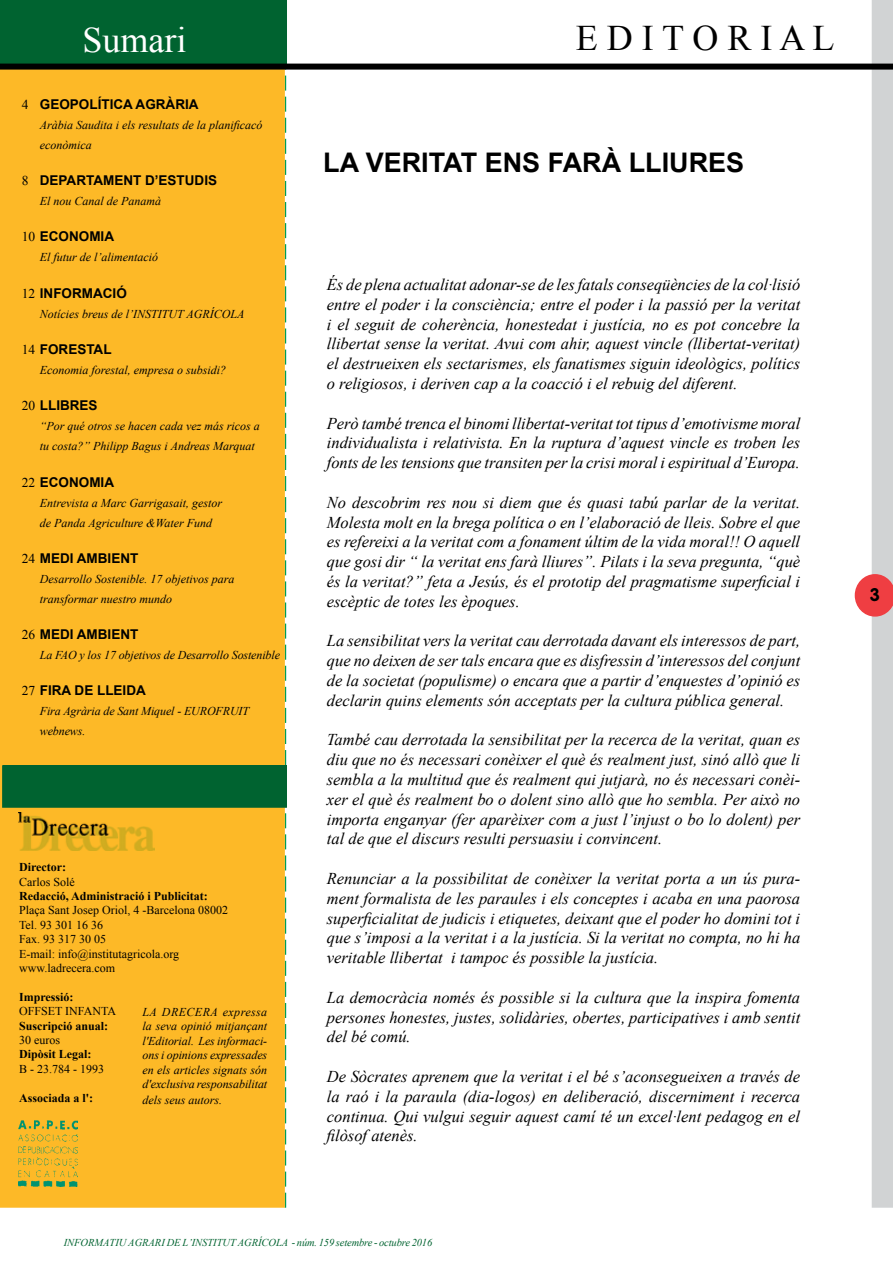
<style>
.page{position:relative;width:893px;height:1263px;background:#fff}
.page>*{position:absolute;margin:0;border:0;box-sizing:border-box;transform-origin:0 0}
.t1{font:36px "Times New Roman";color:#000}
.t2{font:36px "Times New Roman";color:#fff}
.t3{font:700 27px "Arial";color:#000}
.t4{font:700 18px "VAG Rounded";color:#000}
.t5{font:italic 16.5px/19.8px "Times New Roman";color:#000;text-align:justify}
.t6{font:700 13.5px "Arial";color:#000}
.t7{font:italic 12px/14.4px "Times New Roman";color:#000}
.t8{font:12px/14.4px "Times New Roman";color:#000}
.t9{font:700 12px "Times New Roman";color:#000}
.t10{font:italic 10.5px "Times New Roman";letter-spacing:-.005em;color:#006330}
.s1{font-family:"Times New Roman";font-weight:400}
</style>
<div class="page">
<svg style="left:855px;top:0;width:38px;height:1208px"></svg>
<div style="left:0;top:0;width:287px;height:1208px;background:#fdb927"></div>
<div style="left:3px;top:766px;width:283px;height:41px;background:#006330"></div>
<div style="left:2px;top:765px;width:285px;height:43px;border:2px solid #006330"></div>
<div style="left:0;top:64px;width:893px;height:6px;background:#000"></div>
<img style="left:18px;top:1121px;width:59px;height:65px">
<img style="left:19px;top:812px;width:136px;height:38px">
<h1 class="t2" style="left:82px;top:15px;width:106px">Sumari</h1>
<h1 class="t1" style="left:576px;top:14px;width:260px">E D I T O R I A L</h1>
<p class="t6" style="left:22px;top:95px;width:178px"><span class="s1">4</span> GEOPOLÍTICA AGRÀRIA</p>
<p class="t7" style="left:40px;top:115px;width:224px;line-height:20px">Aràbia Saudita i els resultats de la planificacó econòmica</p>
<p class="t6" style="left:22px;top:172px;width:197px"><span class="s1">8</span> DEPARTAMENT D’ESTUDIS</p>
<p class="t7" style="left:40px;top:194px;width:123px">El nou Canal de Panamà</p>
<p class="t6" style="left:22px;top:228px;width:94px"><span class="s1">10</span> ECONOMIA</p>
<p class="t7" style="left:40px;top:250px;width:120px">El futur de l’alimentació</p>
<p class="t6" style="left:22px;top:284px;width:106px"><span class="s1">12</span> INFORMACIÓ</p>
<p class="t7" style="left:40px;top:306px;width:206px">Notícies breus de l’INSTITUT AGRÍCOLA</p>
<p class="t6" style="left:22px;top:340px;width:91px"><span class="s1">14</span> FORESTAL</p>
<p class="t7" style="left:40px;top:362px;width:188px">Economia forestal, empresa o subsidi?</p>
<p class="t6" style="left:22px;top:397px;width:77px"><span class="s1">20</span> LLIBRES</p>
<p class="t7" style="left:40px;top:416px;width:221px;line-height:20px">“Por qué otros se hacen cada vez más ricos a tu costa?” Philipp Bagus i Andreas Marquat</p>
<p class="t6" style="left:22px;top:473px;width:94px"><span class="s1">22</span> ECONOMIA</p>
<p class="t7" style="left:40px;top:492px;width:184px;line-height:20px">Entrevista a Marc Garrigasait, gestor de Panda Agriculture &amp;Water Fund</p>
<p class="t6" style="left:22px;top:549px;width:118px"><span class="s1">24</span> MEDI AMBIENT</p>
<p class="t7" style="left:40px;top:568px;width:196px;line-height:20px">Desarrollo Sostenible. 17 objetivos para transformar nuestro mundo</p>
<p class="t6" style="left:22px;top:625px;width:118px"><span class="s1">26</span> MEDI AMBIENT</p>
<p class="t7" style="left:40px;top:648px;width:242px">La FAO y los 17 objetivos de Desarrollo Sostenible</p>
<p class="t6" style="left:22px;top:682px;width:125px"><span class="s1">27</span> FIRA DE LLEIDA</p>
<p class="t7" style="left:40px;top:701px;width:211px;line-height:20px">Fira Agrària de Sant Miquel - EUROFRUIT webnews.</p>
<p class="t9" style="left:19px;top:859px;width:49px">Director:</p>
<p class="t8" style="left:19px;top:874px;width:57px">Carlos Solé</p>
<p class="t9" style="left:19px;top:888px;width:190px">Redacció, Administració i Publicitat:</p>
<p class="t8" style="left:19px;top:903px;width:210px">Plaça Sant Josep Oriol, 4 -Barcelona 08002<br>Tel. 93 301 16 36<br>Fax. 93 317 30 05<br>E-mail: info@institutagricola.org www.ladrecera.com</p>
<p class="t9" style="left:19px;top:988px;width:56px">Impressió:</p>
<p class="t8" style="left:19px;top:1004px;width:98px">OFFSET INFANTA</p>
<p class="t9" style="left:19px;top:1017px;width:91px">Suscripció anual:</p>
<p class="t8" style="left:19px;top:1032px;width:42px">30 euros</p>
<p class="t9" style="left:19px;top:1046px;width:74px">Dipòsit Legal:</p>
<p class="t8" style="left:19px;top:1061px;width:86px">B - 23.784 - 1993</p>
<p class="t9" style="left:19px;top:1089px;width:76px">Associada a l':</p>
<p class="t7" style="left:142px;top:1004px;width:126px;text-align:justify">LA DRECERA expressa la seva opinió mitjançant l'Editorial. Les informaci&shy;ons i opinions expressades en els articles signats són d'exclusiva responsabilitat</p>
<p class="t7" style="left:142px;top:1093px;width:81px">dels seus autors.</p>
<h2 class="t3" style="left:323px;top:145px;width:77px">LA VERITAT</h2>
<h2 class="t3" style="left:485px;top:145px;width:19px">ENS</h2>
<h2 class="t3" style="left:548px;top:145px;width:19px">FARÀ</h2>
<h2 class="t3" style="left:629px;top:145px;width:18px">LLIURES</h2>
<p class="t5" style="left:327px;top:274px;width:475px">És de plena actualitat adonar-se de les fatals conseqüències de la col·lisió entre el poder i la consciència; entre el poder i la passió per la veritat i el seguit de coherència, honestedat i justícia, no es pot concebre la llibertat sense la veritat. Avui com ahir, aquest vincle (llibertat-veritat) el destrueixen els sectarismes, els fanatismes siguin ideològics, polítics o religiosos, i deriven cap a la coacció i el rebuig del diferent.</p>
<p class="t5" style="left:327px;top:413px;width:475px">Però també trenca el binomi llibertat-veritat tot tipus d’emotivisme moral individualista i relativista. En la ruptura d’aquest vincle es troben les fonts de les tensions que transiten per la crisi moral i espiritual d’Europa.</p>
<p class="t5" style="left:327px;top:492px;width:475px">No descobrim res nou si diem que és quasi tabú parlar de la veritat.<br>Molesta molt en la brega política o en l’elaboració de lleis. Sobre el que es refereixi a la veritat com a fonament últim de la vida moral!! O aquell que gosi dir “ la veritat ens farà lliures”. Pilats i la seva pregunta, “què és la veritat?” feta a Jesús, és el prototip del pragmatisme superficial i escèptic de totes les èpoques.</p>
<p class="t5" style="left:327px;top:630px;width:475px">La sensibilitat vers la veritat cau derrotada davant els interessos de part, que no deixen de ser tals encara que es disfressin d’interessos del conjunt de la societat (populisme) o encara que a partir d’enquestes d’opinió es declarin quins elements són acceptats per la cultura pública general.</p>
<p class="t5" style="left:327px;top:729px;width:475px">També cau derrotada la sensibilitat per la recerca de la veritat, quan es diu que no és necessari conèixer el què és realment just, sinó allò que li sembla a la multitud que és realment qui jutjarà, no és necessari conèi&shy;xer el què és realment bo o dolent sino allò que ho sembla. Per això no importa enganyar (fer aparèixer com a just l’injust o bo lo dolent) per tal de que el discurs resulti persuasiu i convincent.</p>
<p class="t5" style="left:327px;top:868px;width:475px">Renunciar a la possibilitat de conèixer la veritat porta a un ús pura&shy;ment formalista de les paraules i els conceptes i acaba en una paorosa superficialitat de judicis i etiquetes, deixant que el poder ho domini tot i que s’imposi a la veritat i a la justícia. Si la veritat no compta, no hi ha veritable llibertat i tampoc és possible la justícia.</p>
<p class="t5" style="left:327px;top:987px;width:475px">La democràcia només és possible si la cultura que la inspira fomenta persones honestes, justes, solidàries, obertes, participatives i amb sentit del bé comú.</p>
<p class="t5" style="left:327px;top:1066px;width:475px">De Sòcrates aprenem que la veritat i el bé s’aconsegueixen a través de la raó i la paraula (dia-logos) en deliberació, discerniment i recerca continua. Qui vulgui seguir aquest camí té un excel·lent pedagog en el filòsof atenès.</p>
<p class="t10" style="left:64px;top:1235px;width:370px">INFORMATIU AGRARI DE L’INSTITUT AGRÍCOLA - núm. 159 setembre - octubre 2016</p>
<p class="t4" style="left:870px;top:584px;width:12px">3</p>
</div>
